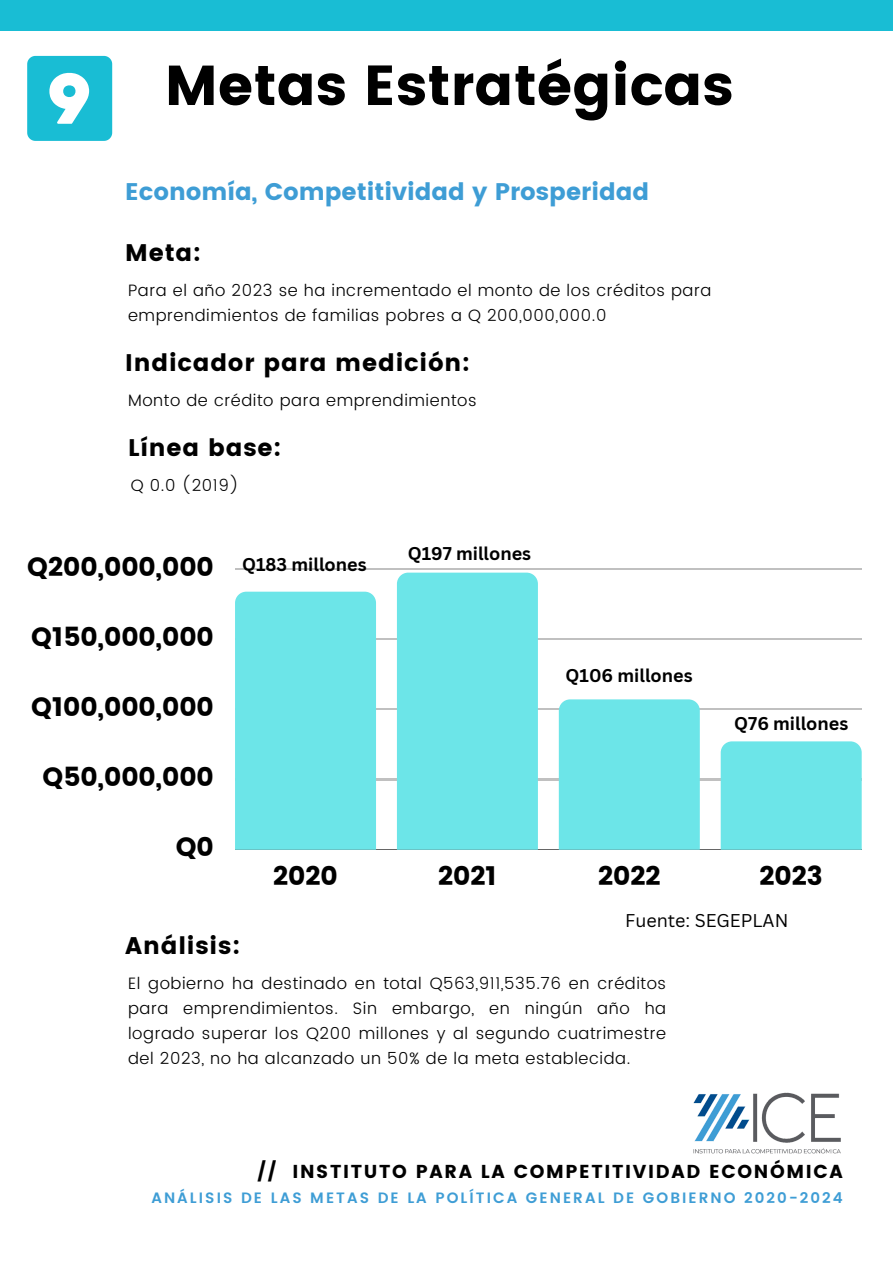
<style>
.page{position:relative;width:893px;height:1264px;background:#fff}
.page>*{position:absolute;margin:0;border:0;box-sizing:border-box;transform-origin:0 0}
.t1{font:56.1px "Poppins";color:#000}
.t2{font:26.4px "Poppins";color:#000}
.t3{font:24px "Poppins";letter-spacing:.035em;color:#000}
.t4{font:24px "Poppins";color:#3e9dd5}
.t5{font:18.75px "Poppins";letter-spacing:.09em;color:#000}
.t6{font:700 18px "Canva Sans";color:#000}
.t7{font:18px "Canva Sans";color:#000}
.t8{font:300 16.5px/24.8px "Poppins";letter-spacing:.035em;color:#000}
.t9{font:600 15px "Poppins";letter-spacing:.135em;color:#3e9dd5}
</style>
<div class="page">
<div style="left:0;top:0;width:892px;height:31px;background:#19bdd4"></div>
<img style="left:693px;top:1092px;width:148px;height:62px">
<svg style="left:27px;top:56px;width:85px;height:85px"></svg>
<hr style="left:235px;top:568px;width:626px;height:1px;background:#000">
<hr style="left:235px;top:638px;width:626px;height:1px;background:#000">
<hr style="left:235px;top:708px;width:626px;height:2px;background:#000">
<hr style="left:235px;top:779px;width:626px;height:1px;background:#000">
<hr style="left:235px;top:849px;width:626px;height:1px;background:#000">
<div style="left:235px;top:591px;width:141px;height:258px;background:#6ce5e8"></div>
<div style="left:397px;top:572px;width:141px;height:277px;background:#6ce5e8"></div>
<div style="left:558px;top:699px;width:141px;height:150px;background:#6ce5e8"></div>
<div style="left:720px;top:741px;width:141px;height:108px;background:#6ce5e8"></div>
<p class="t1" style="left:165px;top:53px;width:570px">Metas Estratégicas</p>
<p class="t4" style="left:125px;top:178px;width:525px">Economía, Competitividad y Prosperidad</p>
<p class="t3" style="left:125px;top:238px;width:77px">Meta:</p>
<p class="t8" style="left:128px;top:278px;width:585px">Para el año 2023 se ha incrementado el monto de los créditos para emprendimientos de familias pobres a Q 200,000,000.0</p>
<p class="t3" style="left:125px;top:348px;width:346px">Indicador para medición:</p>
<p class="t8" style="left:128px;top:388px;width:350px">Monto de crédito para emprendimientos</p>
<p class="t3" style="left:128px;top:433px;width:155px">Línea base:</p>
<p class="t8" style="left:131px;top:473px;width:110px">Q 0.0 (2019)</p>
<p class="t2" style="left:27px;top:551px;width:188px">Q200,000,000</p>
<p class="t2" style="left:31px;top:621px;width:184px">Q150,000,000</p>
<p class="t2" style="left:31px;top:691px;width:184px">Q100,000,000</p>
<p class="t2" style="left:42px;top:761px;width:173px">Q50,000,000</p>
<p class="t2" style="left:176px;top:832px;width:40px">Q0</p>
<p class="t6" style="left:242px;top:551px;width:126px">Q183 millones</p>
<p class="t6" style="left:407px;top:541px;width:125px">Q197 millones</p>
<p class="t6" style="left:565px;top:662px;width:128px">Q106 millones</p>
<p class="t6" style="left:734px;top:711px;width:116px">Q76 millones</p>
<p class="t2" style="left:273px;top:860px;width:66px">2020</p>
<p class="t2" style="left:438px;top:860px;width:60px">2021</p>
<p class="t2" style="left:598px;top:860px;width:64px">2022</p>
<p class="t2" style="left:759px;top:860px;width:65px">2023</p>
<p class="t7" style="left:625px;top:908px;width:165px">Fuente: SEGEPLAN</p>
<p class="t3" style="left:125px;top:932px;width:116px">Análisis:</p>
<p class="t8" style="left:128px;top:971px;width:539px;text-align:justify">El gobierno ha destinado en total Q563,911,535.76 en créditos para emprendimientos. Sin embargo, en ningún año ha logrado superar los Q200 millones y al segundo cuatrimestre del 2023, no ha alcanzado un 50% de la meta establecida.</p>
<p class="t5" style="left:257px;top:1160px;width:586px">// INSTITUTO PARA LA COMPETITIVIDAD ECONÓMICA</p>
<p class="t9" style="left:151px;top:1189px;width:692px">ANÁLISIS DE LAS METAS DE LA POLÍTICA GENERAL DE GOBIERNO 2020-2024</p>
</div>
